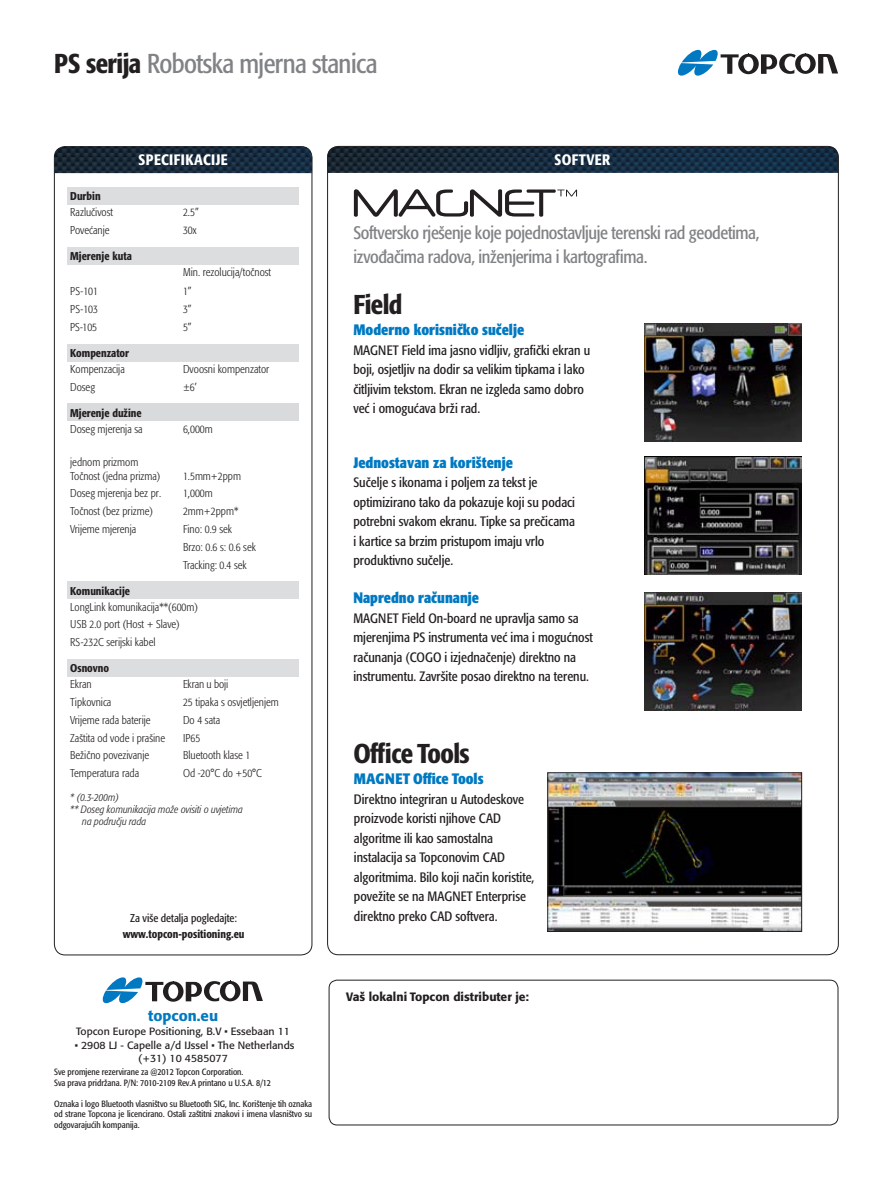
<style>
.page{position:relative;width:893px;height:1188px;background:#fff}
.page>*{position:absolute;margin:0;border:0;box-sizing:border-box;transform-origin:0 0}
.t1{font:condensed 27px "Formata Pro";letter-spacing:-.02em;color:#808285}
.t2{font:500 condensed 27px "Formata Pro";letter-spacing:-.02em;color:#231f20}
.t3{font:condensed 18px/24px "Formata Pro";letter-spacing:-.02em;color:#808285}
.t4{font:700 condensed 15px "Formata Pro";color:#0079c2}
.t5{font:500 condensed 15px "Formata Pro";letter-spacing:.03em;color:#fff}
.t6{font:500 15px "Formata Pro";color:#0079c2}
.t7{font:condensed 13.5px/19.5px "Formata Pro";color:#231f20}
.t8{font:500 12px "Formata Pro";color:#231f20}
.t9{font:300 condensed 11.25px/17.9px "Formata Pro";color:#231f20}
.t10{font:500 condensed 11.25px "Formata Pro";color:#231f20}
.t11{font:condensed 11.25px "Formata Pro";color:#231f20}
.t12{font:10.5px/13.5px "Formata Pro";color:#231f20;text-align:center}
.t13{font:italic 300 condensed 10.5px "Formata Pro";color:#231f20}
.t14{font:condensed 9px/10.5px "Formata Pro";color:#231f20}
.s1{font-weight:500;color:#231f20}
</style>
<div class="page">
<svg style="left:678px;top:50px;width:160px;height:26px"></svg>
<div style="left:329px;top:980px;width:509px;height:145px;border:1px solid #231f20;border-radius:8px"></div>
<svg style="left:102px;top:977px;width:161px;height:26px"></svg>
<img style="left:54px;top:147px;width:258px;height:26px">
<img style="left:327px;top:146px;width:511px;height:27px">
<img style="left:550px;top:775px;width:250px;height:155px">
<div style="left:548px;top:773px;width:254px;height:159px;border:1px solid #231f20"></div>
<svg style="left:354px;top:189px;width:223px;height:28px"></svg>
<img style="left:644px;top:324px;width:158px;height:118px">
<img style="left:644px;top:592px;width:158px;height:118px">
<img style="left:644px;top:456px;width:158px;height:119px">
<div style="left:68px;top:187px;width:231px;height:18px;background:#dcdddf"></div>
<div style="left:68px;top:247px;width:231px;height:18px;background:#dcdddf"></div>
<div style="left:68px;top:344px;width:231px;height:18px;background:#dcdddf"></div>
<div style="left:68px;top:403px;width:231px;height:18px;background:#d9dadc"></div>
<div style="left:68px;top:581px;width:231px;height:18px;background:#dcdddf"></div>
<div style="left:68px;top:659px;width:231px;height:18px;background:#dcdddf"></div>
<h1 class="t1" style="left:54px;top:46px;width:325px"><span class="s1">PS serija</span> Robotska mjerna stanica</h1>
<p class="t5" style="left:138px;top:150px;width:91px">SPECIFIKACIJE</p>
<p class="t5" style="left:555px;top:150px;width:57px">SOFTVER</p>
<p class="t10" style="left:70px;top:189px;width:32px">Durbin</p>
<p class="t9" style="left:70px;top:204px;width:44px">Razlučivost</p>
<p class="t9" style="left:183px;top:204px;width:17px">2.5”</p>
<p class="t9" style="left:70px;top:221px;width:41px">Povećanje</p>
<p class="t9" style="left:183px;top:221px;width:15px">30x</p>
<p class="t10" style="left:70px;top:249px;width:63px">Mjerenje kuta</p>
<p class="t9" style="left:183px;top:263px;width:90px">Min. rezolucija/točnost</p>
<p class="t9" style="left:70px;top:282px;width:29px">PS-101</p>
<p class="t9" style="left:183px;top:282px;width:10px">1”</p>
<p class="t9" style="left:70px;top:300px;width:29px">PS-103</p>
<p class="t9" style="left:183px;top:300px;width:10px">3”</p>
<p class="t9" style="left:70px;top:318px;width:28px">PS-105</p>
<p class="t9" style="left:183px;top:318px;width:10px">5”</p>
<p class="t10" style="left:70px;top:346px;width:61px">Kompenzator</p>
<p class="t9" style="left:70px;top:360px;width:56px">Kompenzacija</p>
<p class="t9" style="left:183px;top:360px;width:88px">Dvoosni kompenzator</p>
<p class="t9" style="left:70px;top:378px;width:26px">Doseg</p>
<p class="t9" style="left:183px;top:378px;width:15px">±6’</p>
<p class="t10" style="left:70px;top:405px;width:73px">Mjerenje dužine</p>
<p class="t9" style="left:70px;top:420px;width:74px">Doseg mjerenja sa</p>
<p class="t9" style="left:70px;top:453px;width:70px">jednom prizmom</p>
<p class="t9" style="left:183px;top:420px;width:31px">6,000m</p>
<p class="t9" style="left:70px;top:467px;width:92px">Točnost (jedna prizma)</p>
<p class="t9" style="left:183px;top:467px;width:59px">1.5mm+2ppm</p>
<p class="t9" style="left:70px;top:485px;width:92px">Doseg mjerenja bez pr.</p>
<p class="t9" style="left:183px;top:485px;width:31px">1,000m</p>
<p class="t9" style="left:70px;top:502px;width:84px">Točnost (bez prizme)</p>
<p class="t9" style="left:183px;top:502px;width:57px">2mm+2ppm*</p>
<p class="t9" style="left:70px;top:520px;width:68px">Vrijeme mjerenja</p>
<p class="t9" style="left:183px;top:520px;width:74px">Fino: 0.9 sek<br>Brzo: 0.6 s: 0.6 sek<br>Tracking: 0.4 sek</p>
<p class="t10" style="left:70px;top:583px;width:61px">Komunikacije</p>
<p class="t9" style="left:70px;top:598px;width:129px">LongLink komunikacija**(600m)<br>USB 2.0 port (Host + Slave)<br>RS-232C serijski kabel</p>
<p class="t10" style="left:70px;top:661px;width:40px">Osnovno</p>
<p class="t9" style="left:70px;top:675px;width:23px">Ekran</p>
<p class="t9" style="left:183px;top:675px;width:47px">Ekran u boji</p>
<p class="t9" style="left:70px;top:693px;width:43px">Tipkovnica</p>
<p class="t9" style="left:183px;top:693px;width:97px">25 tipaka s osvjetljenjem</p>
<p class="t9" style="left:70px;top:711px;width:82px">Vrijeme rada baterije</p>
<p class="t9" style="left:183px;top:711px;width:39px">Do 4 sata</p>
<p class="t9" style="left:70px;top:729px;width:96px">Zaštita od vode i prašine</p>
<p class="t9" style="left:183px;top:729px;width:19px">IP65</p>
<p class="t9" style="left:70px;top:746px;width:80px">Bežično povezivanje</p>
<p class="t9" style="left:183px;top:746px;width:69px">Bluetooth klase 1</p>
<p class="t9" style="left:70px;top:764px;width:70px">Temperatura rada</p>
<p class="t9" style="left:183px;top:764px;width:80px">Od -20°C do +50°C</p>
<p class="t13" style="left:70px;top:790px;width:50px">* (0.3-200m)</p>
<p class="t13" style="left:70px;top:802px;width:174px">** Doseg komunikacija može ovisiti o uvjetima</p>
<p class="t13" style="left:82px;top:814px;width:66px">na području rada</p>
<p class="t11" style="left:130px;top:911px;width:108px">Za više detalja pogledajte:</p>
<p class="t10" style="left:123px;top:927px;width:123px">www.topcon-positioning.eu</p>
<p class="t6" style="left:148px;top:1006px;width:71px">topcon.eu</p>
<p class="t12" style="left:76px;top:1025px;width:215px">-Topcon Europe Positioning, B.V • Essebaan 11</p>
<p class="t12" style="left:75px;top:1038px;width:221px">• 2908 LJ - Capelle a/d IJssel • The Netherlands (+31) 10 4585077</p>
<p class="t14" style="left:54px;top:1067px;width:218px">Sve promjene rezervirane za @2012 Topcon Corporation.<br>Sva prava pridržana. P/N: 7010-2109 Rev.A printano u U.S.A. 8/12</p>
<p class="t14" style="left:54px;top:1098px;width:260px;text-align:justify">Oznaka i logo Bluetooth vlasništvo su Bluetooth SIG, Inc. Korištenje tih oznaka od strane Topcona je licencirano. Ostali zaštitni znakovi i imena vlasništvo su odgovarajućih kompanija.</p>
<h2 class="t3" style="left:353px;top:221px;width:408px">Softversko rješenje koje pojednostavljuje terenski rad geodetima, izvođačima radova, inženjerima i kartografima.</h2>
<h1 class="t2" style="left:353px;top:287px;width:51px">Field</h1>
<p class="t4" style="left:353px;top:320px;width:172px">Moderno korisničko sučelje</p>
<p class="t7" style="left:353px;top:340px;width:238px">MAGNET Field ima jasno vidljiv, grafički ekran u boji, osjetljiv na dodir sa velikim tipkama i lako čitljivim tekstom. Ekran ne izgleda samo dobro već i omogućava brži rad.</p>
<p class="t4" style="left:353px;top:453px;width:161px">Jednostavan za korištenje</p>
<p class="t7" style="left:353px;top:473px;width:223px">Sučelje s ikonama i poljem za tekst je optimizirano tako da pokazuje koji su podaci potrebni svakom ekranu. Tipke sa prečicama i kartice sa brzim pristupom imaju vrlo produktivno sučelje.</p>
<p class="t4" style="left:353px;top:589px;width:127px">Napredno računanje</p>
<p class="t7" style="left:353px;top:608px;width:241px">MAGNET Field On-board ne upravlja samo sa mjerenjima PS instrumenta već ima i mogućnost računanja (COGO i izjednačenje) direktno na instrumentu. Završite posao direktno na terenu.</p>
<h1 class="t2" style="left:353px;top:736px;width:118px">Office Tools</h1>
<p class="t4" style="left:354px;top:769px;width:131px">MAGNET Office Tools</p>
<p class="t7" style="left:354px;top:789px;width:182px">Direktno integriran u Autodeskove proizvode koristi njihove CAD algoritme ili kao samostalna instalacija sa Topconovim CAD algoritmima. Bilo koji način koristite, povežite se na MAGNET Enterprise direktno preko CAD softvera.</p>
<p class="t8" style="left:346px;top:989px;width:184px">Vaš lokalni Topcon distributer je:</p>
</div>
